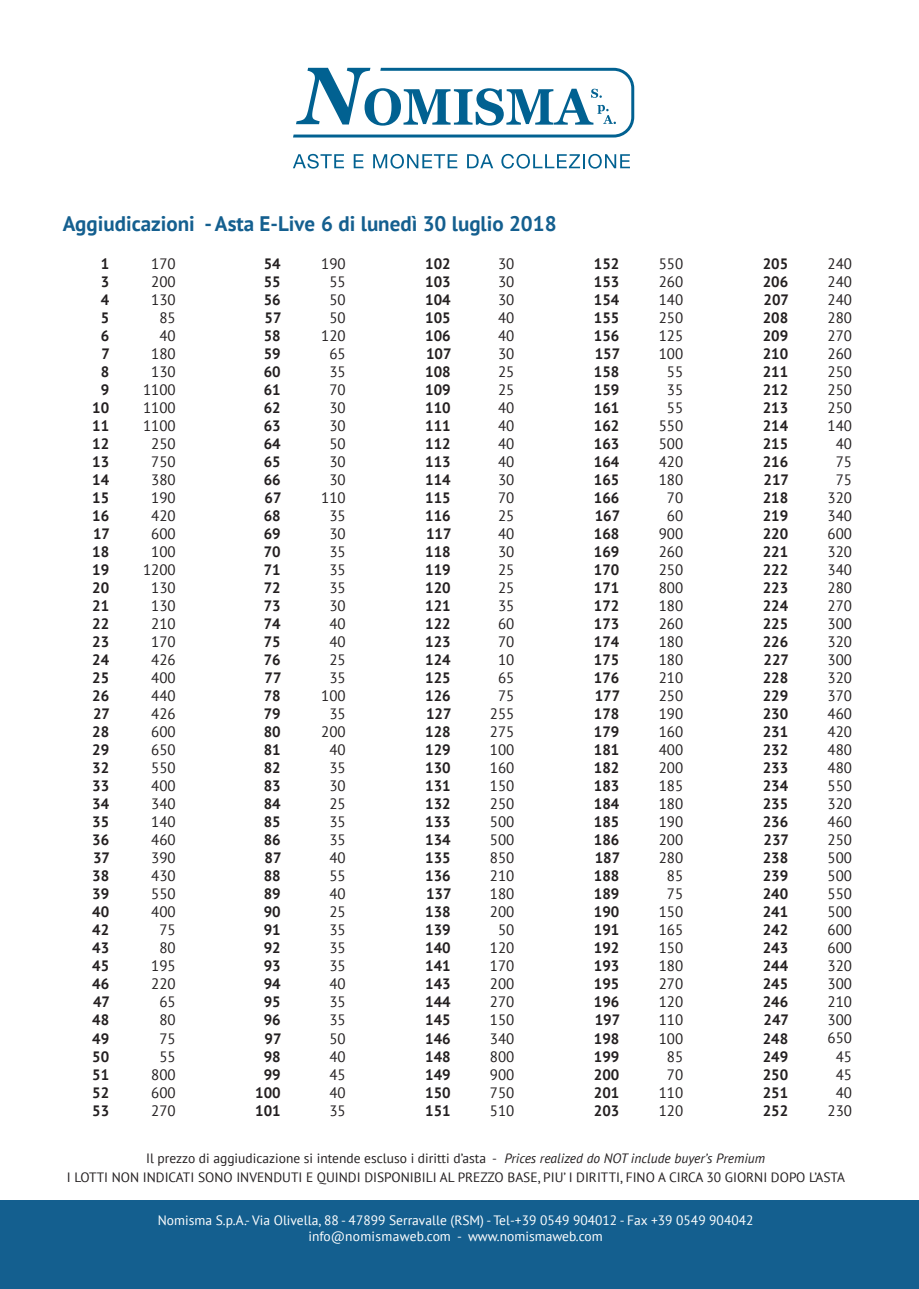
<style>
.page{position:relative;width:919px;height:1289px;background:#fff}
.page>*{position:absolute;margin:0;border:0;box-sizing:border-box;transform-origin:0 0}
.t1{font:700 21px "PT Sans";color:#145f8f}
.t2{font:15px/18px "PT Sans";color:#231f20;text-align:center}
.t3{font:700 15px/18px "PT Sans";color:#231f20;text-align:justify}
.t4{font:13.5px/19.5px "PT Sans";color:#231f20;text-align:center}
.t5{font:13.5px/16.5px "PT Sans";color:#fff;text-align:center}
.s1{font-style:italic}
</style>
<div class="page">
<div style="left:0;top:1200px;width:918px;height:88px;background:#145f8f"></div>
<svg style="left:293px;top:154px;width:51px;height:15px"></svg>
<svg style="left:353px;top:154px;width:10px;height:14px"></svg>
<svg style="left:373px;top:154px;width:84px;height:15px"></svg>
<svg style="left:467px;top:154px;width:26px;height:14px"></svg>
<svg style="left:501px;top:154px;width:129px;height:15px"></svg>
<svg style="left:293px;top:68px;width:341px;height:69px"></svg>
<h1 class="t1" style="left:63px;top:210px;width:495px">Aggiudicazioni - Asta E-Live 6 di lunedì 30 luglio 2018</h1>
<p class="t3" style="left:762px;top:254px;width:28px">205<br>206<br>207<br>208<br>209<br>210<br>211<br>212<br>213<br>214<br>215<br>216<br>217<br>218<br>219<br>220<br>221<br>222<br>223<br>224<br>225<br>226<br>227<br>228<br>229<br>230<br>231<br>232<br>233<br>234<br>235<br>236<br>237<br>238<br>239<br>240<br>241<br>242<br>243<br>244<br>245<br>246<br>247<br>248<br>249<br>250<br>251<br>252</p>
<p class="t3" style="left:425px;top:254px;width:28px">102<br>103<br>104<br>105<br>106<br>107<br>108<br>109<br>110<br>111<br>112<br>113<br>114<br>115<br>116<br>117<br>118<br>119<br>120<br>121<br>122<br>123<br>124<br>125<br>126<br>127<br>128<br>129<br>130<br>131<br>132<br>133<br>134<br>135<br>136<br>137<br>138<br>139<br>140<br>141<br>143<br>144<br>145<br>146<br>148<br>149<br>150<br>151</p>
<p class="t2" style="left:658px;top:254px;width:26px">550<br>260<br>140<br>250<br>125<br>100<br>55<br>35<br>55<br>550<br>500<br>420<br>180<br>70<br>60<br>900<br>260<br>250<br>800<br>180<br>260<br>180<br>180<br>210<br>250<br>190<br>160<br>400<br>200<br>185<br>180<br>190<br>200<br>280<br>85<br>75<br>150<br>165<br>150<br>180<br>270<br>120<br>110<br>100<br>85<br>70<br>110<br>120</p>
<p class="t3" style="left:594px;top:254px;width:28px">152<br>153<br>154<br>155<br>156<br>157<br>158<br>159<br>161<br>162<br>163<br>164<br>165<br>166<br>167<br>168<br>169<br>170<br>171<br>172<br>173<br>174<br>175<br>176<br>177<br>178<br>179<br>181<br>182<br>183<br>184<br>185<br>186<br>187<br>188<br>189<br>190<br>191<br>192<br>193<br>195<br>196<br>197<br>198<br>199<br>200<br>201<br>203</p>
<p class="t2" style="left:827px;top:254px;width:26px">240<br>240<br>240<br>280<br>270<br>260<br>250<br>250<br>250<br>140<br>40<br>75<br>75<br>320<br>340<br>600<br>320<br>340<br>280<br>270<br>300<br>320<br>300<br>320<br>370<br>460<br>420<br>480<br>480<br>550<br>320<br>460<br>250<br>500<br>500<br>550<br>500<br>600<br>600<br>320<br>300<br>210<br>300<br>650<br>45<br>45<br>40<br>230</p>
<p class="t3" style="left:92px;top:254px;width:19px;text-align:right">1<br>3<br>4<br>5<br>6<br>7<br>8<br>9<br>10<br>11<br>12<br>13<br>14<br>15<br>16<br>17<br>18<br>19<br>20<br>21<br>22<br>23<br>24<br>25<br>26<br>27<br>28<br>29<br>32<br>33<br>34<br>35<br>36<br>37<br>38<br>39<br>40<br>42<br>43<br>45<br>46<br>47<br>48<br>49<br>50<br>51<br>52<br>53</p>
<p class="t2" style="left:143px;top:254px;width:34px;text-align:right">170<br>200<br>130<br>85<br>40<br>180<br>130<br>1100<br>1100<br>1100<br>250<br>750<br>380<br>190<br>420<br>600<br>100<br>1200<br>130<br>130<br>210<br>170<br>426<br>400<br>440<br>426<br>600<br>650<br>550<br>400<br>340<br>140<br>460<br>390<br>430<br>550<br>400<br>75<br>80<br>195<br>220<br>65<br>80<br>75<br>55<br>800<br>600<br>270</p>
<p class="t3" style="left:255px;top:254px;width:28px;text-align:right">54<br>55<br>56<br>57<br>58<br>59<br>60<br>61<br>62<br>63<br>64<br>65<br>66<br>67<br>68<br>69<br>70<br>71<br>72<br>73<br>74<br>75<br>76<br>77<br>78<br>79<br>80<br>81<br>82<br>83<br>84<br>85<br>86<br>87<br>88<br>89<br>90<br>91<br>92<br>93<br>94<br>95<br>96<br>97<br>98<br>99<br>100<br>101</p>
<p class="t2" style="left:321px;top:254px;width:26px">190<br>55<br>50<br>50<br>120<br>65<br>35<br>70<br>30<br>30<br>50<br>30<br>30<br>110<br>35<br>30<br>35<br>35<br>35<br>30<br>40<br>40<br>25<br>35<br>100<br>35<br>200<br>40<br>35<br>30<br>25<br>35<br>35<br>40<br>55<br>40<br>25<br>35<br>35<br>35<br>40<br>35<br>35<br>50<br>40<br>45<br>40<br>35</p>
<p class="t2" style="left:490px;top:254px;width:26px">30<br>30<br>30<br>40<br>40<br>30<br>25<br>25<br>40<br>40<br>40<br>40<br>30<br>70<br>25<br>40<br>30<br>25<br>25<br>35<br>60<br>70<br>10<br>65<br>75<br>255<br>275<br>100<br>160<br>150<br>250<br>500<br>500<br>850<br>210<br>180<br>200<br>50<br>120<br>170<br>200<br>270<br>150<br>340<br>800<br>900<br>750<br>510</p>
<p class="t4" style="left:67px;top:1147px;width:779px">Il prezzo di aggiudicazione si intende escluso i diritti d’asta - <span class="s1">Prices realized do NOT include buyer’s Premium<br></span>I LOTTI NON INDICATI SONO INVENDUTI E QUINDI DISPONIBILI AL PREZZO BASE, PIU’ I DIRITTI, FINO A CIRCA 30 GIORNI DOPO L’ASTA</p>
<p class="t5" style="left:158px;top:1211px;width:597px">Nomisma S.p.A.- Via Olivella, 88 - 47899 Serravalle (RSM) - Tel-+39 0549 904012 - Fax +39 0549 904042 info@nomismaweb.com - www.nomismaweb.com</p>
</div>
